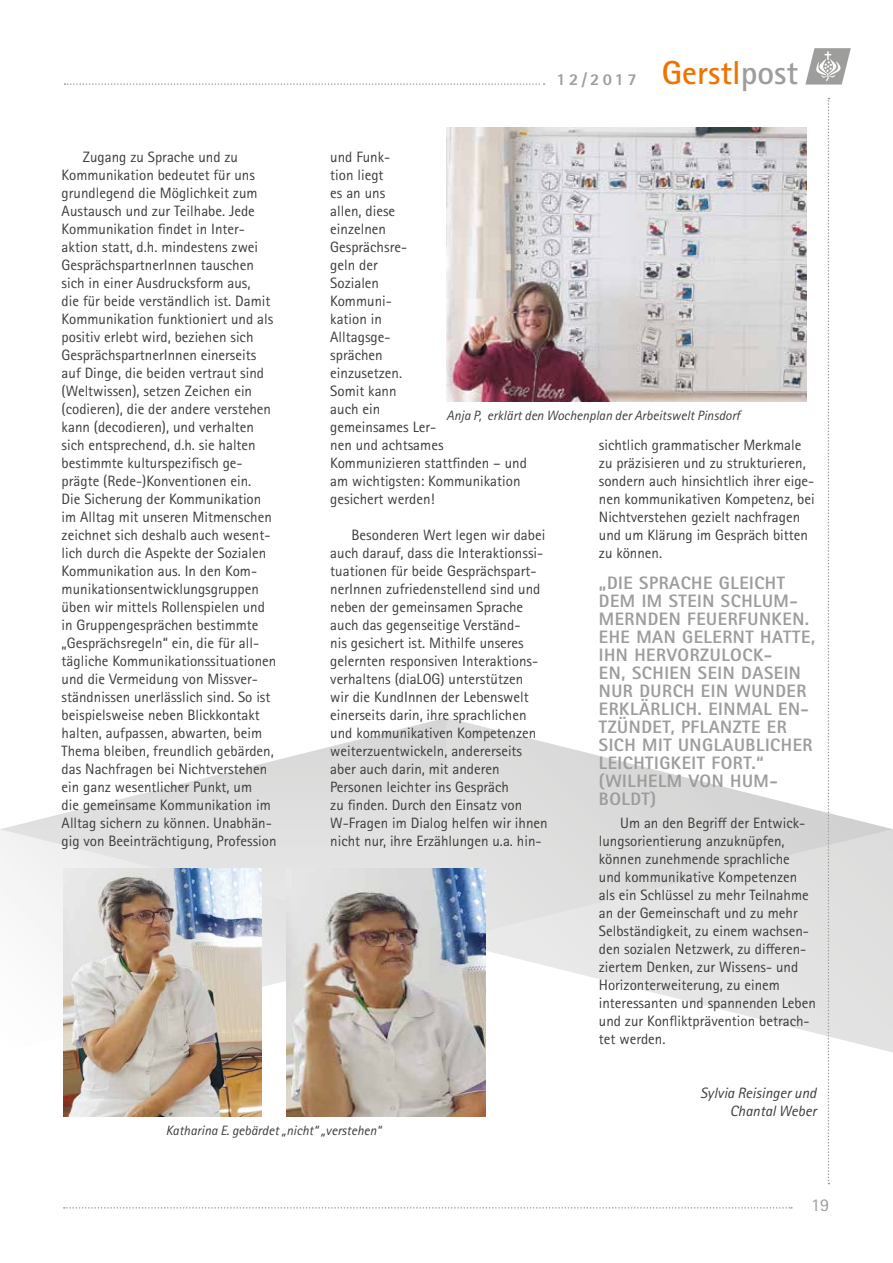
<style>
.page{position:relative;width:893px;height:1263px;background:#fff}
.page>*{position:absolute;margin:0;border:0;box-sizing:border-box;transform-origin:0 0}
.t1{font:800 18px/18px "Rotis Sans Serif Pro";letter-spacing:.03em;color:#9d9d9c}
.t2{font:18px "Rotis Sans Serif Pro";color:#9d9d9c}
.t3{font:800 16.65px "Rotis Sans Serif Pro";color:#9d9d9c}
.t4{font:15px/18px "Rotis Sans Serif Pro";color:#3c3c3b}
.t5{font:italic 15px/18px "Rotis Sans Serif Pro";color:#3c3c3b;text-align:right}
.t6{font:italic 13.5px "Rotis Sans Serif Pro";color:#3c3c3b}
.s1{font-weight:700;font-size:33.3px;color:#ee7402}
.s2{font-weight:700;font-size:33.3px}
</style>
<div class="page">
<svg style="left:64px;top:1207px;width:728px;height:1px"></svg>
<svg style="left:828px;top:98px;width:1px;height:1086px"></svg>
<svg style="left:65px;top:83px;width:480px;height:2px"></svg>
<svg style="left:805px;top:48px;width:46px;height:37px"></svg>
<svg style="left:63px;top:941px;width:224px;height:111px"></svg>
<svg style="left:446px;top:718px;width:433px;height:108px"></svg>
<svg style="left:446px;top:826px;width:447px;height:230px"></svg>
<svg style="left:0;top:718px;width:446px;height:223px"></svg>
<img style="left:447px;top:128px;width:360px;height:274px">
<img style="left:64px;top:868px;width:197px;height:249px">
<img style="left:287px;top:868px;width:198px;height:249px">
<p class="t3" style="left:556px;top:68px;width:243px">1 2 / 2 0 1 7 <span class="s1">Gerstl</span><span class="s2">post</span></p>
<p class="t4" style="left:62px;top:148px;width:216px;text-indent:21px">Zugang zu Sprache und zu Kommunikation bedeutet für uns grundlegend die Möglichkeit zum Austausch und zur Teilhabe. Jede Kommunikation findet in Inter&shy;aktion statt, d.h. mindestens zwei GesprächspartnerInnen tauschen sich in einer Ausdrucksform aus,<br>die für beide verständlich ist. Damit Kommunikation funktioniert und als positiv erlebt wird, beziehen sich GesprächspartnerInnen einerseits auf Dinge, die beiden vertraut sind (Weltwissen), setzen Zeichen ein (codieren), die der andere verstehen kann (decodieren), und verhalten sich entsprechend, d.h. sie halten bestimmte kulturspezifisch ge&shy;prägte (Rede-)Konventionen ein.<br>Die Sicherung der Kommunikation im Alltag mit unseren Mitmenschen zeichnet sich deshalb auch wesent&shy;lich durch die Aspekte der Sozialen Kommunikation aus. In den Kom&shy;munikationsentwicklungsgruppen üben wir mittels Rollenspielen und in Gruppengesprächen bestimmte „Gesprächsregeln“ ein, die für all&shy;tägliche Kommunikationssituationen und die Vermeidung von Missver&shy;ständnissen unerlässlich sind. So ist beispielsweise neben Blickkontakt halten, aufpassen, abwarten, beim Thema bleiben, freundlich gebärden, das Nachfragen bei Nichtverstehen ein ganz wesentlicher Punkt, um<br>die gemeinsame Kommunikation im Alltag sichern zu können. Unabhän&shy;gig von Beeinträchtigung, Profession</p>
<p class="t4" style="left:330px;top:148px;width:198px">und Funk-<br>tion liegt<br>es an uns<br>allen, diese<br>einzelnen<br>Gesprächsre-<br>geln der<br>Sozialen<br>Kommuni-<br>kation in<br>Alltagsge-<br>sprächen<br>einzusetzen.<br>Somit kann<br>auch ein<br>gemeinsames Ler-<br>nen und achtsames<br>Kommunizieren stattfinden – und am wichtigsten: Kommunikation gesichert werden!</p>
<p class="t6" style="left:446px;top:407px;width:295px">Anja P, erklärt den Wochenplan der Arbeitswelt Pinsdorf</p>
<p class="t4" style="left:599px;top:436px;width:217px">sichtlich grammatischer Merkmale zu präzisieren und zu strukturieren, sondern auch hinsichtlich ihrer eige&shy;nen kommunikativen Kompetenz, bei<br>Nichtverstehen gezielt nachfragen und um Klärung im Gespräch bitten zu können.</p>
<p class="t1" style="left:599px;top:573px;width:218px">„DIE SPRACHE GLEICHT<br>DEM IM STEIN SCHLUM-<br>MERNDEN FEUERFUNKEN.<br>EHE MAN GELERNT HATTE,<br>IHN HERVORZULOCK-<br>EN, SCHIEN SEIN DASEIN<br>NUR DURCH EIN WUNDER<br>ERKLÄRLICH. EINMAL EN-<br>TZÜNDET, PFLANZTE ER<br>SICH MIT UNGLAUBLICHER<br>LEICHTIGKEIT FORT.“ (WILHELM VON HUM-<br>BOLDT)</p>
<p class="t4" style="left:599px;top:814px;width:219px;text-indent:21px">Um an den Begriff der Entwick&shy;lungsorientierung anzuknüpfen, können zunehmende sprachliche<br>und kommunikative Kompetenzen als ein Schlüssel zu mehr Teilnahme an der Gemeinschaft und zu mehr<br>Selbständigkeit, zu einem wachsen&shy;den sozialen Netzwerk, zu differen&shy;ziertem Denken, zur Wissens- und<br>Horizonterweiterung, zu einem interessanten und spannenden Leben und zur Konfliktprävention betrach&shy;tet werden.</p>
<p class="t4" style="left:330px;top:526px;width:219px;text-indent:21px">Besonderen Wert legen wir dabei auch darauf, dass die Interaktionssi&shy;tuationen für beide Gesprächspart&shy;nerInnen zufriedenstellend sind und neben der gemeinsamen Sprache auch das gegenseitige Verständ-<br>nis gesichert ist. Mithilfe unseres gelernten responsiven Interaktions&shy;verhaltens (diaLOG) unterstützen<br>wir die KundInnen der Lebenswelt einerseits darin, ihre sprachlichen und kommunikativen Kompetenzen weiterzuentwickeln, andererseits aber auch darin, mit anderen Personen leichter ins Gespräch<br>zu finden. Durch den Einsatz von W-Fragen im Dialog helfen wir ihnen nicht nur, ihre Erzählungen u.a. hin-</p>
<p class="t6" style="left:166px;top:1122px;width:217px">Katharina E. gebärdet „nicht“ „verstehen“</p>
<p class="t5" style="left:700px;top:1084px;width:118px">Sylvia Reisinger und<br>Chantal Weber</p>
<p class="t2" style="left:811px;top:1194px;width:19px">19</p>
</div>
